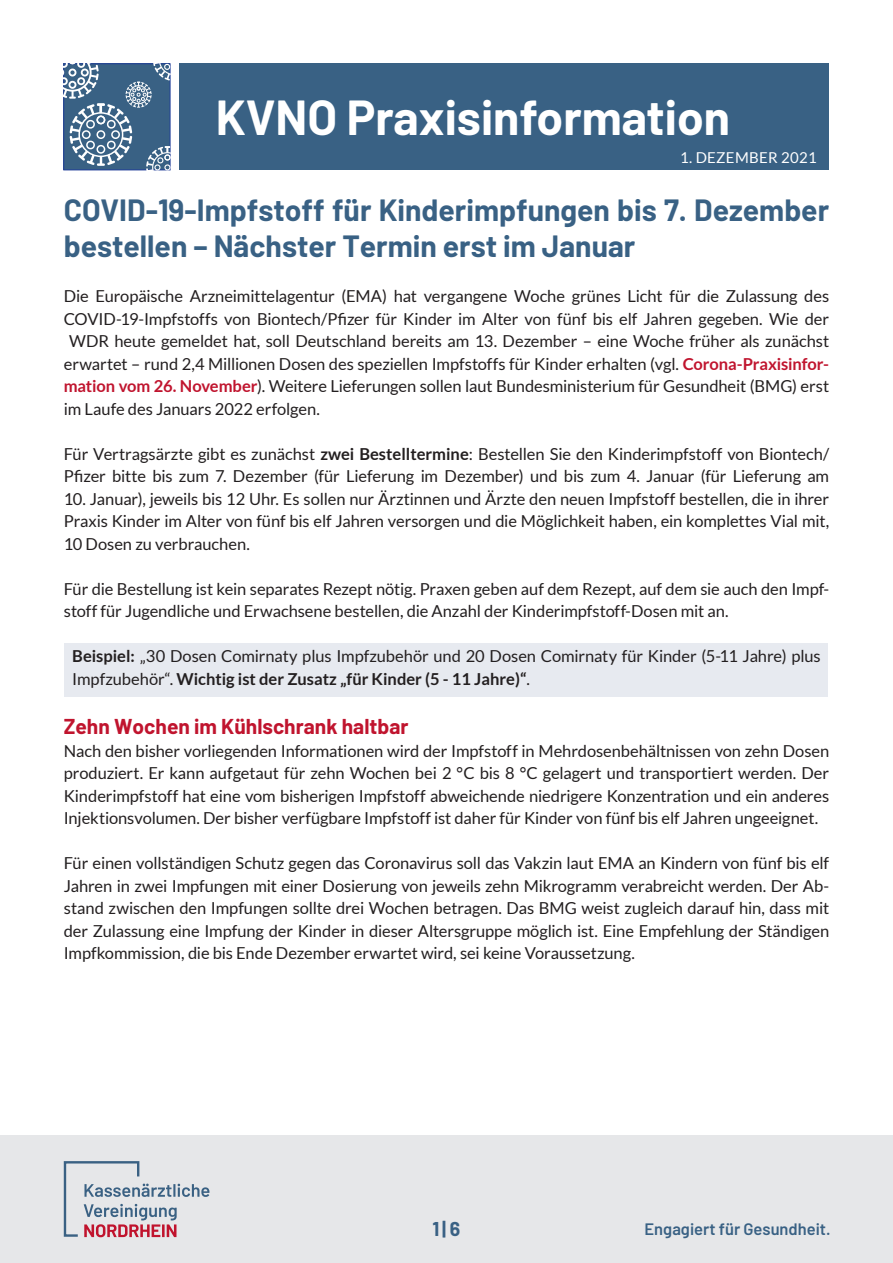
<style>
.page{position:relative;width:893px;height:1263px;background:#fff}
.page>*{position:absolute;margin:0;border:0;box-sizing:border-box;transform-origin:0 0}
.t1{font:700 48px "Barlow";color:#fff}
._3_0_-_Numerische_Au{font:700 30px/36px "Barlow";color:#396184}
._3_0_-_Numerische_Au-2{font:700 21px "Barlow";color:#c0142e}
.t2{font:700 19.5px "Barlow";color:#396184}
._3_0_-_Numerische_Au-3{font:16.5px/22.5px "Lato";letter-spacing:-.005em;color:#231f20}
._1_0_-_Fließtext___1{font:16.5px/22.5px "Lato";letter-spacing:-.005em;color:#231f20;text-align:justify}
.t3{font:600 16.5px "Barlow";color:#396184}
.t4{font:15px "Lato";letter-spacing:.02em;color:#fff}
.s1{font-weight:700;color:#c0142e}
.s2{font-weight:700}
</style>
<div class="page">
<div style="left:180px;top:64px;width:649px;height:106px;background:#396184"></div>
<svg style="left:64px;top:64px;width:106px;height:106px;background:#5c7d9a"></svg>
<div style="left:0;top:1135px;width:893px;height:128px;background:#e6e7e9"></div>
<svg style="left:64px;top:1161px;width:145px;height:76px"></svg>
<div style="left:65px;top:643px;width:763px;height:54px;background:#e7eaf0"></div>
<h1 class="t1" style="left:216px;top:82px;width:516px">KVNO Praxisinformation</h1>
<p class="t4" style="left:680px;top:149px;width:138px">1. DEZEMBER 2021</p>
<p class="_3_0_-_Numerische_Au" style="left:64px;top:190px;width:767px">COVID-19-Impfstoff für Kinderimpfungen bis 7. Dezember bestellen – Nächster Termin erst im Januar</p>
<p class="_3_0_-_Numerische_Au-3" style="left:64px;top:285px;width:767px">Die Europäische Arzneimittelagentur (EMA) hat vergangene Woche grünes Licht für die Zulassung des</p>
<p class="_3_0_-_Numerische_Au-3" style="left:64px;top:308px;width:767px">COVID-19-Impfstoffs von Biontech/Pfizer für Kinder im Alter von fünf bis elf Jahren gegeben. Wie der</p>
<p class="_3_0_-_Numerische_Au-3" style="left:69px;top:330px;width:761px">WDR heute gemeldet hat, soll Deutschland bereits am 13. Dezember – eine Woche früher als zunächst</p>
<p class="_3_0_-_Numerische_Au-3" style="left:64px;top:353px;width:767px">erwartet – rund 2,4 Millionen Dosen des speziellen Impfstoffs für Kinder erhalten (vgl. <span class="s1">Corona-Praxisinfor-</span></p>
<p class="_3_0_-_Numerische_Au-3" style="left:64px;top:375px;width:767px"><span class="s1">mation vom 26. November</span>). Weitere Lieferungen sollen laut Bundesministerium für Gesundheit (BMG) erst</p>
<p class="_3_0_-_Numerische_Au-3" style="left:64px;top:398px;width:258px">im Laufe des Januars 2022 erfolgen.</p>
<p class="_3_0_-_Numerische_Au-3" style="left:64px;top:443px;width:767px">Für Vertragsärzte gibt es zunächst <span class="s2">zwei Bestelltermine</span>: Bestellen Sie den Kinderimpfstoff von Biontech/<br>Pfizer bitte bis zum 7. Dezember (für Lieferung im Dezember) und bis zum 4. Januar (für Lieferung am</p>
<p class="_3_0_-_Numerische_Au-3" style="left:64px;top:488px;width:767px;text-align:justify">10. Januar), jeweils bis 12 Uhr. Es sollen nur Ärztinnen und Ärzte den neuen Impfstoff bestellen, die in ihrer Praxis Kinder im Alter von fünf bis elf Jahren versorgen und die Möglichkeit haben, ein komplettes Vial mit, 10 Dosen zu verbrauchen.</p>
<p class="_3_0_-_Numerische_Au-3" style="left:64px;top:578px;width:767px">Für die Bestellung ist kein separates Rezept nötig. Praxen geben auf dem Rezept, auf dem sie auch den Impf&shy;stoff für Jugendliche und Erwachsene bestellen, die Anzahl der Kinderimpfstoff-Dosen mit an.</p>
<p class="_3_0_-_Numerische_Au-3" style="left:72px;top:645px;width:750px"><span class="s2">Beispiel:</span> „30 Dosen Comirnaty plus Impfzubehör und 20 Dosen Comirnaty für Kinder (5-11 Jahre) plus<br>Impfzubehör“. <span class="s2">Wichtig ist der Zusatz „für Kinder (5 - 11 Jahre)“</span>.</p>
<p class="_3_0_-_Numerische_Au-2" style="left:64px;top:711px;width:346px">Zehn Wochen im Kühlschrank haltbar</p>
<p class="_3_0_-_Numerische_Au-3" style="left:64px;top:740px;width:767px;text-align:justify">Nach den bisher vorliegenden Informationen wird der Impfstoff in Mehrdosenbehältnissen von zehn Dosen produziert. Er kann aufgetaut für zehn Wochen bei 2 °C bis 8 °C gelagert und transportiert werden. Der Kinderimpfstoff hat eine vom bisherigen Impfstoff abweichende niedrigere Konzentration und ein anderes Injektionsvolumen. Der bisher verfügbare Impfstoff ist daher für Kinder von fünf bis elf Jahren ungeeignet.</p>
<p class="_1_0_-_Fließtext___1" style="left:64px;top:852px;width:767px">Für einen vollständigen Schutz gegen das Coronavirus soll das Vakzin laut EMA an Kindern von fünf bis elf Jahren in zwei Impfungen mit einer Dosierung von jeweils zehn Mikrogramm verabreicht werden. Der Ab&shy;stand zwischen den Impfungen sollte drei Wochen betragen. Das BMG weist zugleich darauf hin, dass mit der Zulassung eine Impfung der Kinder in dieser Altersgruppe möglich ist. Eine Empfehlung der Ständigen Impfkommission, die bis Ende Dezember erwartet wird, sei keine Voraussetzung.</p>
<p class="t2" style="left:433px;top:1214px;width:29px">1| 6</p>
<p class="t3" style="left:645px;top:1217px;width:188px">Engagiert für Gesundheit.</p>
</div>
